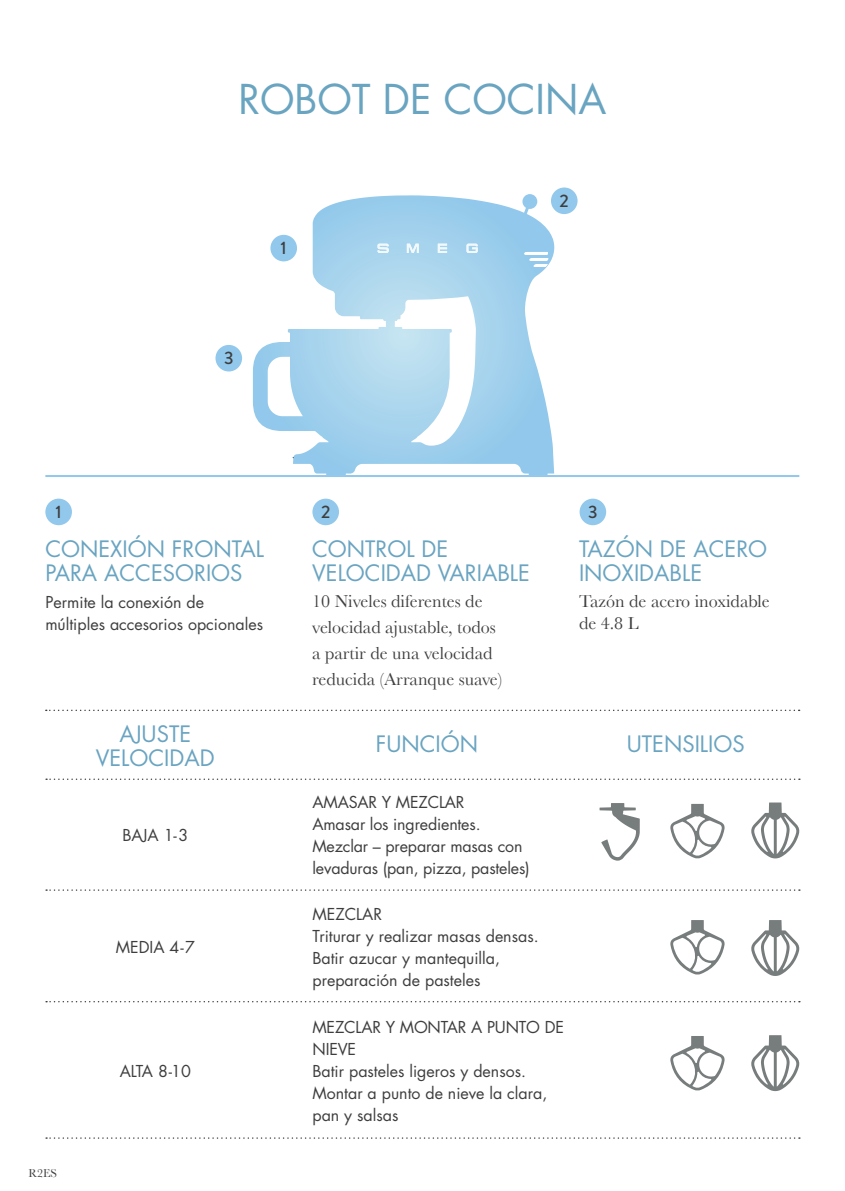
<style>
.page{position:relative;width:845px;height:1191px;background:#fff}
.page>*{position:absolute;margin:0;border:0;box-sizing:border-box;transform-origin:0 0}
.t1{font:40px "Futura Std";color:#69a4c1}
.t2{font:22px/24px "Futura Std";color:#69a4c1}
.t3{font:18px/26px "Baskerville";color:#3e3e3f}
.t4{font:500 18px "Brandon Grotesque";color:#3e3e3f}
.t5{font:16px/22px "Futura Std";color:#3e3e3f}
.t6{font:12px "Baskerville";color:#3e3e3f}
</style>
<div class="page">
<div style="left:45px;top:498px;width:27px;height:27px;background:#91c8eb;border-radius:50%"></div>
<div style="left:312px;top:498px;width:27px;height:27px;background:#91c8eb;border-radius:50%"></div>
<div style="left:579px;top:498px;width:27px;height:27px;background:#91c8eb;border-radius:50%"></div>
<svg style="left:46px;top:709px;width:753px;height:2px"></svg>
<svg style="left:46px;top:778px;width:754px;height:2px"></svg>
<div style="left:551px;top:187px;width:26px;height:27px;background:#91c8eb;border-radius:50%"></div>
<div style="left:215px;top:345px;width:27px;height:26px;background:#91c8eb;border-radius:50%"></div>
<svg style="left:253px;top:195px;width:301px;height:280px"></svg>
<svg style="left:377px;top:244px;width:12px;height:9px"></svg>
<svg style="left:407px;top:244px;width:12px;height:9px"></svg>
<svg style="left:466px;top:244px;width:12px;height:9px"></svg>
<svg style="left:438px;top:244px;width:9px;height:9px"></svg>
<svg style="left:524px;top:252px;width:24px;height:15px"></svg>
<hr style="left:45px;top:475px;width:754px;height:2px;background:#91c8eb">
<svg style="left:46px;top:889px;width:754px;height:1px"></svg>
<svg style="left:46px;top:1001px;width:754px;height:1px"></svg>
<svg style="left:46px;top:1137px;width:754px;height:1px"></svg>
<svg style="left:599px;top:803px;width:41px;height:57px"></svg>
<svg style="left:670px;top:920px;width:55px;height:54px"></svg>
<svg style="left:670px;top:1036px;width:55px;height:54px"></svg>
<svg style="left:670px;top:804px;width:55px;height:54px"></svg>
<svg style="left:751px;top:1035px;width:49px;height:56px"></svg>
<svg style="left:751px;top:920px;width:49px;height:56px"></svg>
<svg style="left:751px;top:802px;width:49px;height:56px"></svg>
<h1 class="t1" style="left:238px;top:74px;width:369px">ROBOT DE COCINA</h1>
<p class="t4" style="left:224px;top:345px;width:11px">3</p>
<p class="t4" style="left:281px;top:236px;width:8px">1</p>
<p class="t4" style="left:559px;top:188px;width:11px">2</p>
<p class="t4" style="left:56px;top:499px;width:8px">1</p>
<p class="t4" style="left:321px;top:499px;width:11px">2</p>
<p class="t4" style="left:588px;top:499px;width:11px">3</p>
<h2 class="t2" style="left:45px;top:537px;width:220px">CONEXIÓN FRONTAL<br>PARA ACCESORIOS</h2>
<p class="t5" style="left:45px;top:591px;width:219px">Permite la conexión de múltiples accesorios opcionales</p>
<h2 class="t2" style="left:96px;top:722px;width:120px;text-align:center">AJUSTE<br>VELOCIDAD</h2>
<p class="t5" style="left:122px;top:824px;width:68px">BAJA 1-3</p>
<p class="t5" style="left:116px;top:936px;width:80px">MEDIA 4-7</p>
<p class="t6" style="left:28px;top:1166px;width:30px">R2ES</p>
<p class="t5" style="left:120px;top:1059px;width:73px">ALTA 8-10</p>
<h2 class="t2" style="left:312px;top:537px;width:219px">CONTROL DE<br>VELOCIDAD VARIABLE</h2>
<p class="t3" style="left:312px;top:588px;width:191px">10 Niveles diferentes de velocidad ajustable, todos a partir de una velocidad reducida (Arranque suave)</p>
<h2 class="t2" style="left:376px;top:732px;width:104px">FUNCIÓN</h2>
<h2 class="t2" style="left:579px;top:537px;width:190px">TAZÓN DE ACERO<br>INOXIDABLE</h2>
<p class="t3" style="left:579px;top:590px;width:192px;line-height:22px">Tazón de acero inoxidable de 4.8 L</p>
<h2 class="t2" style="left:627px;top:732px;width:119px">UTENSILIOS</h2>
<p class="t5" style="left:312px;top:791px;width:219px">AMASAR Y MEZCLAR<br>Amasar los ingredientes.<br>Mezclar – preparar masas con levaduras (pan, pizza, pasteles)</p>
<p class="t5" style="left:312px;top:902px;width:228px">MEZCLAR<br>Triturar y realizar masas densas.<br>Batir azucar y mantequilla, preparación de pasteles</p>
<p class="t5" style="left:312px;top:1015px;width:253px">MEZCLAR Y MONTAR A PUNTO DE<br>NIEVE<br>Batir pasteles ligeros y densos.<br>Montar a punto de nieve la clara, pan y salsas</p>
</div>
